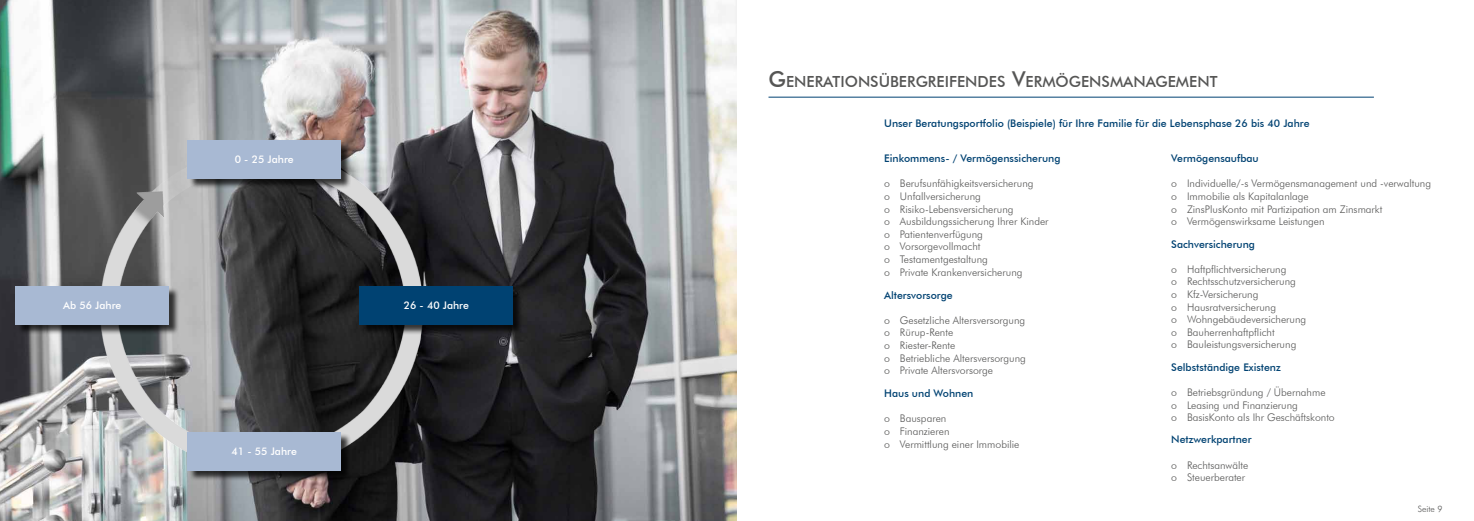
<style>
.page{position:relative;width:1474px;height:521px;background:#fff}
.page>*{position:absolute;margin:0;border:0;box-sizing:border-box;transform-origin:0 0}
.t1{font:500 15.31px "Futura BT";color:#565655}
.t2{font:300 10.5px/12.6px "Futura BT";color:#565655}
.t3{font:500 10.5px "Futura BT";color:#004272}
.t4{font:500 10.5px "Futura BT";color:#fff}
.t5{font:300 8.75px "Futura BT";color:#565655}
.s1{font-size:21.88px}
</style>
<div class="page">
<img style="left:0;top:0;width:737px;height:521px">
<hr style="left:768px;top:97px;width:605px;height:1px;background:#004272">
<img style="left:87px;top:140px;width:343px;height:330px">
<div style="left:189px;top:141px;width:162px;height:48px;background:#000;opacity:.75"></div>
<div style="left:188px;top:140px;width:153px;height:38px;background:#a8b9d3"></div>
<div style="left:361px;top:287px;width:162px;height:48px;background:#000;opacity:.75"></div>
<div style="left:360px;top:286px;width:153px;height:38px;background:#004272"></div>
<div style="left:189px;top:433px;width:162px;height:48px;background:#000;opacity:.75"></div>
<div style="left:188px;top:432px;width:153px;height:38px;background:#a8b9d3"></div>
<div style="left:17px;top:287px;width:163px;height:48px;background:#000;opacity:.75"></div>
<div style="left:16px;top:286px;width:153px;height:38px;background:#a8b9d3"></div>
<p class="t4" style="left:63px;top:299px;width:60px">Ab 56 Jahre</p>
<p class="t4" style="left:235px;top:153px;width:60px">0 - 25 Jahre</p>
<p class="t4" style="left:232px;top:445px;width:67px">41 - 55 Jahre</p>
<p class="t4" style="left:404px;top:299px;width:67px">26 - 40 Jahre</p>
<h1 class="t1" style="left:768px;top:73px;width:450px"><span class="s1">G</span>ENERATIONSÜBERGREIFENDES <span class="s1">V</span>ERMÖGENSMANAGEMENT</h1>
<p class="t3" style="left:884px;top:117px;width:427px">Unser Beratungsportfolio (Beispiele) für Ihre Familie für die Lebensphase 26 bis 40 Jahre</p>
<p class="t3" style="left:884px;top:152px;width:178px">Einkommens- / Vermögenssicherung</p>
<p class="t2" style="left:884px;top:177px;width:166px">o Berufsunfähigkeitsversicherung<br>o Unfallversicherung<br>o Risiko-Lebensversicherung<br>o Ausbildungssicherung Ihrer Kinder o Patientenverfügung<br>o Vorsorgevollmacht<br>o Testamentgestaltung<br>o Private Krankenversicherung</p>
<p class="t3" style="left:884px;top:288px;width:70px">Altersvorsorge</p>
<p class="t2" style="left:884px;top:314px;width:143px">o Gesetzliche Altersversorgung o Rürup-Rente<br>o Riester-Rente<br>o Betriebliche Altersversorgung o Private Altersvorsorge</p>
<p class="t3" style="left:884px;top:387px;width:91px">Haus und Wohnen</p>
<p class="t2" style="left:884px;top:412px;width:137px">o Bausparen<br>o Finanzieren<br>o Vermittlung einer Immobilie</p>
<p class="t3" style="left:1171px;top:152px;width:89px">Vermögensaufbau</p>
<p class="t2" style="left:1171px;top:177px;width:261px">o Individuelle/-s Vermögensmanagement und -verwaltung o Immobilie als Kapitalanlage<br>o ZinsPlusKonto mit Partizipation am Zinsmarkt<br>o Vermögenswirksame Leistungen</p>
<p class="t3" style="left:1171px;top:237px;width:85px">Sachversicherung</p>
<p class="t2" style="left:1171px;top:263px;width:136px">o Haftpflichtversicherung<br>o Rechtsschutzversicherung<br>o Kfz-Versicherung<br>o Hausratversicherung<br>o Wohngebäudeversicherung o Bauherrenhaftpflicht<br>o Bauleistungsversicherung</p>
<p class="t3" style="left:1171px;top:361px;width:111px">Selbstständige Existenz</p>
<p class="t2" style="left:1171px;top:386px;width:165px">o Betriebsgründung / Übernahme<br>o Leasing und Finanzierung<br>o BasisKonto als Ihr Geschäftskonto</p>
<p class="t3" style="left:1171px;top:433px;width:82px">Netzwerkpartner</p>
<p class="t2" style="left:1171px;top:458px;width:79px">o Rechtsanwälte o Steuerberater</p>
<p class="t5" style="left:1417px;top:504px;width:26px">Seite 9</p>
</div>
